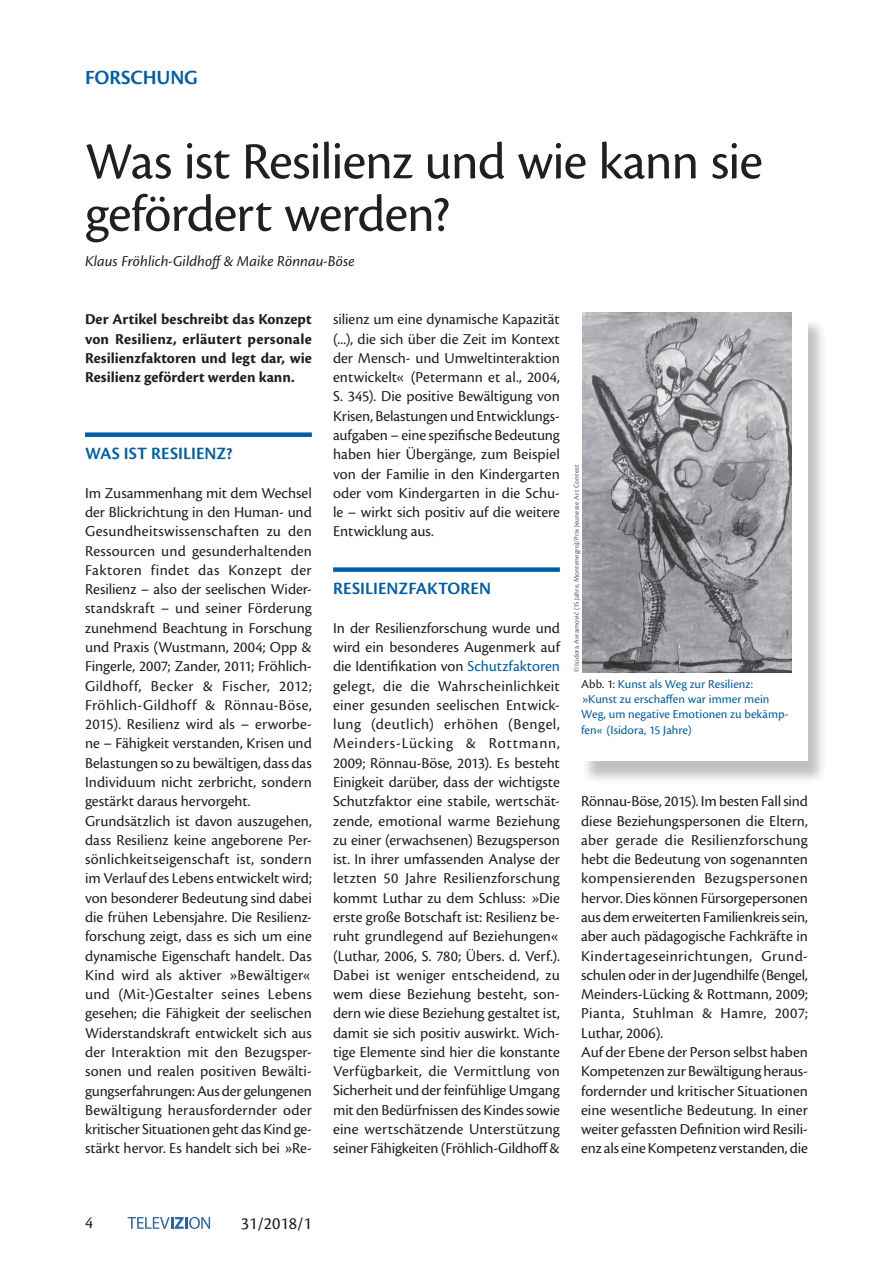
<style>
.page{position:relative;width:893px;height:1263px;background:#fff}
.page>*{position:absolute;margin:0;border:0;box-sizing:border-box;transform-origin:0 0}
.t1{font:54px/52.5px "Cronos Pro";letter-spacing:-.015em;color:#231f20}
.t2{font:600 21px "Cronos Pro";letter-spacing:-.005em;color:#005ea8}
.t3{font:600 18px "Cronos Pro";letter-spacing:.005em;color:#005ea8}
.t4{font:18px "Cronos Pro";color:#231f20}
.t5{font:17.25px "Cronos Pro";color:#231f20}
.t6{font:15.75px/19.4px "Cronos Pro";color:#231f20}
.t7{font:700 15.75px/19.4px "Cronos Pro";color:#231f20;text-align:justify}
.t8{font:italic 15.75px "Cronos Pro";color:#231f20}
.t9{font:12.75px/15.3px "Cronos Pro";letter-spacing:.005em;color:#005ea8}
.t10{font:7.5px "Cronos Pro";letter-spacing:.015em;color:#57585a}
.s1{color:#005ea8}
.s2{color:#231f20}
</style>
<div class="page">
<svg style="left:128px;top:1217px;width:82px;height:12px"></svg>
<div style="left:582px;top:319px;width:245px;height:465px;background:#231f20;opacity:.28"></div>
<div style="left:581px;top:314px;width:227px;height:447px;background:#fff"></div>
<div style="left:85px;top:432px;width:227px;height:5px;background:#005ea8"></div>
<div style="left:333px;top:567px;width:227px;height:5px;background:#005ea8"></div>
<img style="left:582px;top:313px;width:209px;height:359px">
<h2 class="t2" style="left:85px;top:65px;width:114px">FORSCHUNG</h2>
<h1 class="t1" style="left:85px;top:135px;width:679px">Was ist Resilienz und wie kann sie gefördert werden?</h1>
<p class="t8" style="left:85px;top:253px;width:271px">Klaus Fröhlich-Gildhoff &amp; Maike Rönnau-Böse</p>
<p class="t7" style="left:85px;top:310px;width:228px">Der Artikel beschreibt das Konzept von Resilienz, erläutert personale Resilienzfaktoren und legt dar, wie Resilienz gefördert werden kann.</p>
<p class="t3" style="left:85px;top:443px;width:149px">WAS IST RESILIENZ?</p>
<p class="t6" style="left:85px;top:483px;width:228px">Im Zusammenhang mit dem Wechsel der Blickrichtung in den Human- und Gesundheitswissenschaften zu den Ressourcen und gesunderhaltenden Faktoren findet das Konzept der Resilienz – also der seelischen Wider&shy;standskraft – und seiner Förderung zunehmend Beachtung in Forschung und Praxis (Wustmann, 2004; Opp &amp; Fingerle, 2007; Zander, 2011; Fröhlich-Gildhoff, Becker &amp; Fischer, 2012; Fröhlich-Gildhoff &amp; Rönnau-Böse, 2015). Resilienz wird als – erworbe&shy;ne – Fähigkeit verstanden, Krisen und Belastungen so zu bewältigen, dass das Individuum nicht zerbricht, sondern gestärkt daraus hervorgeht.<br>Grundsätzlich ist davon auszugehen, dass Resilienz keine angeborene Per&shy;sönlichkeitseigenschaft ist, sondern im Verlauf des Lebens entwickelt wird; von besonderer Bedeutung sind dabei die frühen Lebensjahre. Die Resilienz&shy;forschung zeigt, dass es sich um eine dynamische Eigenschaft handelt. Das Kind wird als aktiver »Bewältiger« und (Mit-)Gestalter seines Lebens gesehen; die Fähigkeit der seelischen Widerstandskraft entwickelt sich aus der Interaktion mit den Bezugsper&shy;sonen und realen positiven Bewälti&shy;gungserfahrungen: Aus der gelungenen Bewältigung herausfordernder oder kritischer Situationen geht das Kind ge&shy;stärkt hervor. Es handelt sich bei »Re-</p>
<p class="t6" style="left:333px;top:310px;width:228px;text-align:justify">silienz um eine dynamische Kapazität (...), die sich über die Zeit im Kontext der Mensch- und Umweltinteraktion entwickelt« (Petermann et al., 2004, S. 345). Die positive Bewältigung von Krisen, Belastungen und Entwicklungs&shy;aufgaben – eine spezifische Bedeutung haben hier Übergänge, zum Beispiel von der Familie in den Kindergarten oder vom Kindergarten in die Schu&shy;le – wirkt sich positiv auf die weitere Entwicklung aus.</p>
<p class="t3" style="left:333px;top:578px;width:159px">RESILIENZFAKTOREN</p>
<p class="t6" style="left:333px;top:618px;width:228px;text-align:justify">In der Resilienzforschung wurde und wird ein besonderes Augenmerk auf die Identifikation von <span class="s1">Schutzfaktoren </span>gelegt, die die Wahrscheinlichkeit einer gesunden seelischen Entwick&shy;lung (deutlich) erhöhen (Bengel, Meinders-Lücking &amp; Rottmann, 2009; Rönnau-Böse, 2013). Es besteht Einigkeit darüber, dass der wichtigste Schutzfaktor eine stabile, wertschät&shy;zende, emotional warme Beziehung zu einer (erwachsenen) Bezugsperson ist. In ihrer umfassenden Analyse der letzten 50 Jahre Resilienzforschung kommt Luthar zu dem Schluss: »Die erste große Botschaft ist: Resilienz be&shy;ruht grundlegend auf Beziehungen« (Luthar, 2006, S. 780; Übers. d. Verf.).<br>Dabei ist weniger entscheidend, zu wem diese Beziehung besteht, son&shy;dern wie diese Beziehung gestaltet ist, damit sie sich positiv auswirkt. Wich&shy;tige Elemente sind hier die konstante Verfügbarkeit, die Vermittlung von Sicherheit und der feinfühlige Umgang mit den Bedürfnissen des Kindes sowie eine wertschätzende Unterstützung seiner Fähigkeiten (Fröhlich-Gildhoff &amp;</p>
<p class="t10" style="left:572px;top:672px;width:209px;rotate:-90deg">© Isidora Avramović (15 Jahre, Montenegro)/Prix Jeunesse Art Contest</p>
<p class="t9" style="left:581px;top:676px;width:209px"><span class="s2">Abb. 1:</span> Kunst als Weg zur Resilienz: »Kunst zu erschaffen war immer mein Weg, um negative Emotionen zu bekämp&shy;fen« (Isidora, 15 Jahre)</p>
<p class="t6" style="left:581px;top:792px;width:228px">Rönnau-Böse, 2015). Im besten Fall sind diese Beziehungspersonen die Eltern, aber gerade die Resilienzforschung hebt die Bedeutung von sogenannten kompensierenden Bezugspersonen hervor. Dies können Fürsorgepersonen aus dem erweiterten Familienkreis sein, aber auch pädagogische Fachkräfte in Kindertageseinrichtungen, Grund&shy;schulen oder in der Jugendhilfe (Bengel, Meinders-Lücking &amp; Rottmann, 2009; Pianta, Stuhlman &amp; Hamre, 2007; Luthar, 2006).<br>Auf der Ebene der Person selbst haben Kompetenzen zur Bewältigung heraus&shy;fordernder und kritischer Situationen eine wesentliche Bedeutung. In einer weiter gefassten Definition wird Resili&shy;enz als eine Kompetenz verstanden, die</p>
<p class="t5" style="left:85px;top:1213px;width:9px">4</p>
<p class="t4" style="left:241px;top:1213px;width:73px">31/2018/1</p>
</div>
